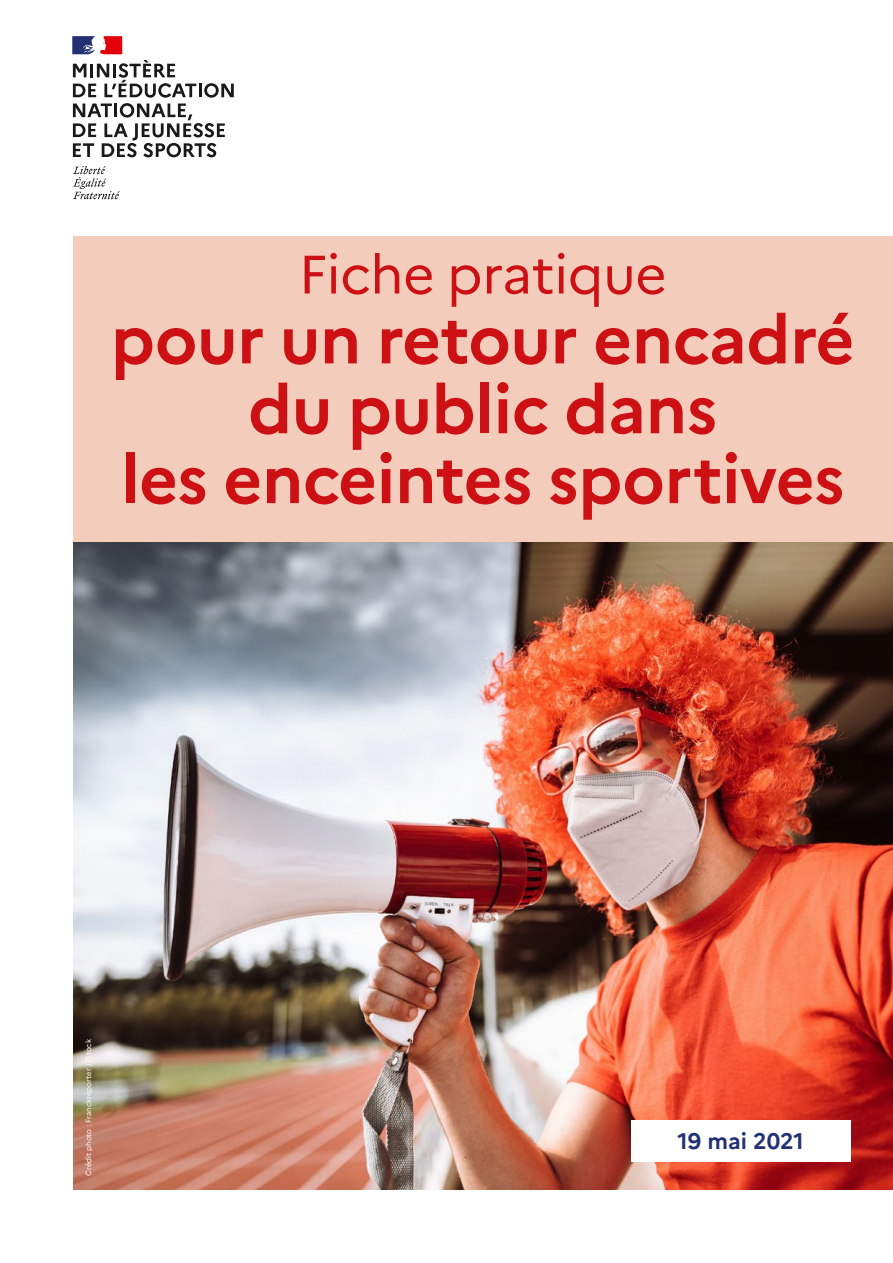
<style>
.page{position:relative;width:893px;height:1263px;background:#fff}
.page>*{position:absolute;margin:0;border:0;box-sizing:border-box;transform-origin:0 0}
.t1{font:700 67.5px/69.9px "Marianne";letter-spacing:-.01em;color:#cd1013;text-align:center}
.t2{font:54px "Marianne";letter-spacing:-.01em;color:#cd1013}
.t3{font:700 22.5px "Marianne";color:#233174}
.t4{font:7.5px "Marianne";color:#fff}
</style>
<div class="page">
<div style="left:72px;top:217px;width:821px;height:334px;background:#f3ccbc"></div>
<img style="left:72px;top:542px;width:821px;height:648px">
<div style="left:631px;top:1120px;width:219px;height:42px;background:#fff"></div>
<div style="left:0;top:0;width:893px;height:235px;background:#fff"></div>
<svg style="left:73px;top:166px;width:47px;height:33px"></svg>
<svg style="left:73px;top:60px;width:161px;height:97px"></svg>
<svg style="left:72px;top:36px;width:50px;height:18px"></svg>
<p class="t2" style="left:299px;top:241px;width:370px">Fiche pratique</p>
<p class="t1" style="left:111px;top:304px;width:745px">pour un retour encadré du public dans<br>les enceintes sportives</p>
<p class="t4" style="left:84px;top:1176px;width:138px;rotate:-90deg">Crédit photo : Franckreporter / iStock</p>
<p class="t3" style="left:677px;top:1127px;width:128px">19 mai 2021</p>
</div>
